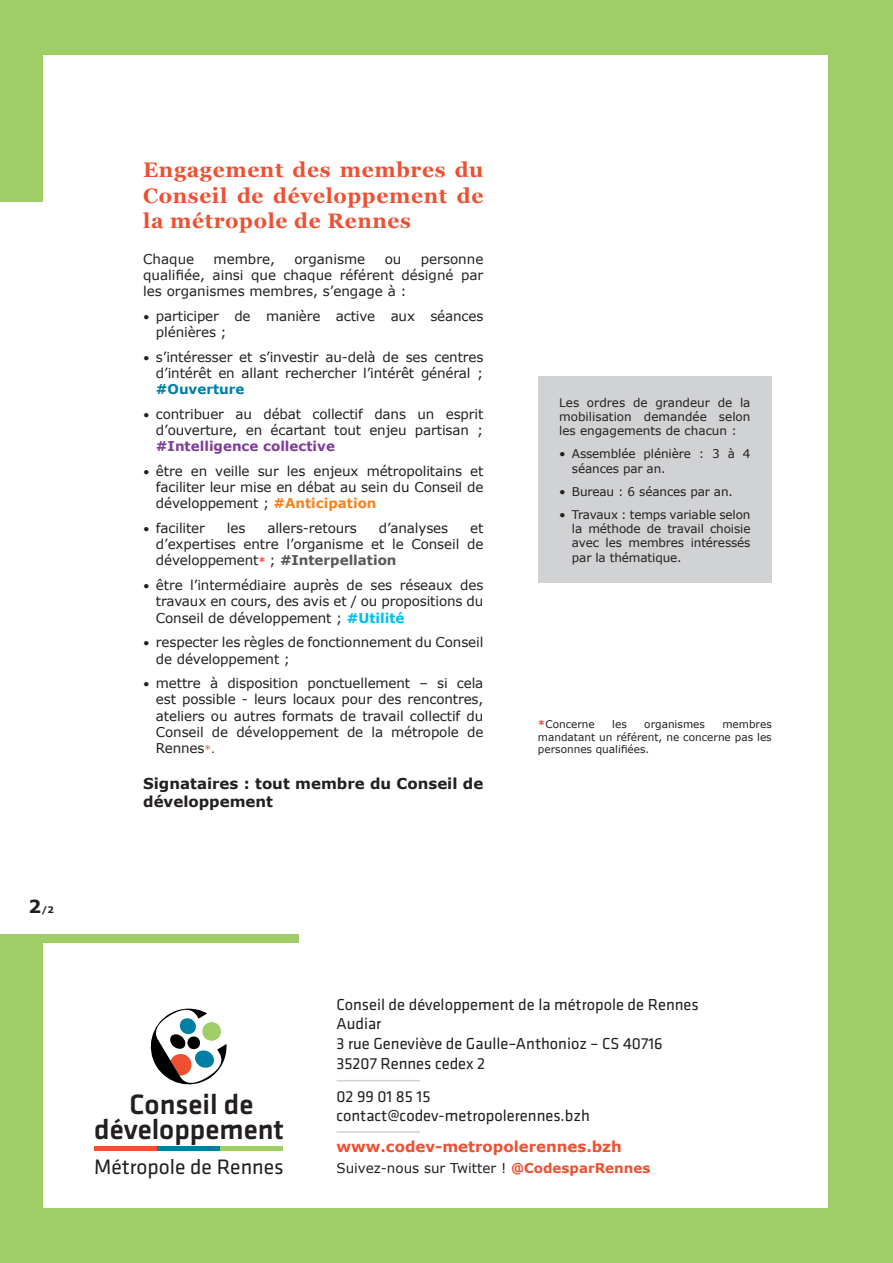
<style>
.page{position:relative;width:893px;height:1263px;background:#fff}
.page>*{position:absolute;margin:0;border:0;box-sizing:border-box;transform-origin:0 0}
.t1{font:500 29.1px/24.9px "Klavika Basic";color:#231f20;text-align:center}
.t2{font:21.75px "Klavika Basic";color:#231f20}
.t3{font:700 21px/25.2px "Georgia";letter-spacing:.03em;color:#ef5032;text-align:justify}
.t4{font:16.5px/19.8px "Klavika Basic";color:#231f20}
.t5{font:700 15px/18px "Verdana";color:#231f20}
.t6{font:700 15px "Verdana";color:#ef5032}
.t7{font:13.5px/16.2px "Verdana";letter-spacing:-.01em;color:#231f20;text-align:justify}
.t8{font:700 13.5px "Verdana";color:#7e3e98}
.t9{font:700 13.5px "Verdana";color:#007fa4}
.t10{font:12px/14.4px "Verdana";letter-spacing:-.01em;color:#231f20;text-align:justify}
.t11{font:10.5px/12.6px "Verdana";color:#231f20;text-align:justify}
.t12{font:700 9px "Verdana";color:#231f20}
.s1{font-size:18px}
.s2{font-size:12px}
.s3{font-weight:700;color:#f58220}
.s4{font-weight:700;font-size:10.5px;color:#ef5032}
.s5{font-weight:700;color:#57585a}
.s6{font-weight:700;color:#01bdf2}
.s7{font-size:10.5px;color:#ef5032}
.s8{font-size:10.5px}
.s9{font-weight:700;color:#ef5032}
</style>
<div class="page">
<div style="left:828px;top:0;width:65px;height:1263px;background:#9fce66"></div>
<div style="left:0;top:0;width:893px;height:54px;background:#9fce66"></div>
<div style="left:0;top:943px;width:43px;height:320px;background:#9fce66"></div>
<div style="left:0;top:934px;width:299px;height:9px;background:#9fce66"></div>
<div style="left:0;top:1209px;width:893px;height:54px;background:#9fce66"></div>
<div style="left:0;top:0;width:43px;height:202px;background:#9fce66"></div>
<div style="left:538px;top:376px;width:234px;height:207px;background:#d1d2d4"></div>
<hr style="left:336px;top:1080px;width:84px;height:1px;background:#d1d2d4">
<hr style="left:336px;top:1131px;width:84px;height:2px;background:#d1d2d4">
<div style="left:220px;top:1146px;width:63px;height:5px;background:#9fce66"></div>
<div style="left:157px;top:1146px;width:63px;height:5px;background:#007fa4"></div>
<div style="left:94px;top:1146px;width:63px;height:5px;background:#ef5032"></div>
<svg style="left:150px;top:1008px;width:77px;height:77px"></svg>
<p class="t12" style="left:29px;top:903px;width:27px"><span class="s1">2</span>/2</p>
<h3 class="t3" style="left:143px;top:158px;width:342px">Engagement des membres du Conseil de développement de la métropole de Rennes</h3>
<p class="t7" style="left:143px;top:251px;width:53px">Chaque</p>
<p class="t7" style="left:214px;top:251px;width:63px">membre,</p>
<p class="t7" style="left:294px;top:251px;width:72px">organisme</p>
<p class="t7" style="left:385px;top:251px;width:18px">ou</p>
<p class="t7" style="left:143px;top:251px;width:342px;text-indent:278px">personne qualifiée, ainsi que chaque référent désigné par les organismes membres, s’engage à :</p>
<p class="t7" style="left:156px;top:308px;width:329px;text-indent:-13px"><span class="s2">•</span> participer de manière active aux séances plénières ;</p>
<p class="t7" style="left:143px;top:349px;width:342px;text-align:right"><span class="s2">•</span> s’intéresser et s’investir au-delà de ses centres d’intérêt en allant rechercher l’intérêt général ;</p>
<p class="t9" style="left:156px;top:380px;width:90px">#Ouverture</p>
<p class="t7" style="left:143px;top:406px;width:342px;text-align:right"><span class="s2">•</span> contribuer au débat collectif dans un esprit d’ouverture, en écartant tout enjeu partisan ;</p>
<p class="t8" style="left:156px;top:437px;width:181px">#Intelligence collective</p>
<p class="t7" style="left:156px;top:463px;width:329px;text-indent:-13px"><span class="s2">•</span> être en veille sur les enjeux métropolitains et faciliter leur mise en débat au sein du Conseil de développement ; <span class="s3">#Anticipation</span></p>
<p class="t7" style="left:143px;top:520px;width:63px"><span class="s2">•</span> faciliter</p>
<p class="t7" style="left:227px;top:520px;width:20px">les</p>
<p class="t7" style="left:267px;top:520px;width:91px">allers-retours</p>
<p class="t7" style="left:379px;top:520px;width:71px">d’analyses</p>
<p class="t7" style="left:156px;top:520px;width:329px;text-indent:314px">et d’expertises entre l’organisme et le Conseil de développement<span class="s4">*</span> ; <span class="s5">#Interpellation</span></p>
<p class="t7" style="left:156px;top:577px;width:329px;text-indent:-13px"><span class="s2">•</span> être l’intermédiaire auprès de ses réseaux des travaux en cours, des avis et / ou propositions du Conseil de développement ; <span class="s6">#Utilité</span></p>
<p class="t7" style="left:156px;top:634px;width:329px;text-indent:-13px"><span class="s2">•</span> respecter les règles de fonctionnement du Conseil de développement ;</p>
<p class="t7" style="left:156px;top:675px;width:329px;text-indent:-13px"><span class="s2">•</span> mettre à disposition ponctuellement – si cela est possible - leurs locaux pour des rencontres, ateliers ou autres formats de travail collectif du Conseil de développement de la métropole de Rennes<span class="s7">*</span><span class="s8">.</span></p>
<p class="t5" style="left:143px;top:774px;width:342px">Signataires : tout membre du Conseil de développement</p>
<p class="t10" style="left:559px;top:395px;width:193px">Les ordres de grandeur de la mobilisation demandée selon les engagements de chacun :</p>
<p class="t10" style="left:572px;top:447px;width:180px;text-indent:-13px">• Assemblée plénière : 3 à 4 séances par an.</p>
<p class="t10" style="left:559px;top:484px;width:175px">• Bureau : 6 séances par an.</p>
<p class="t10" style="left:572px;top:507px;width:180px;text-indent:-13px">• Travaux : temps variable selon la méthode de travail choisie avec les membres intéressés par la thématique.</p>
<p class="t11" style="left:538px;top:718px;width:235px;text-indent:184px">membres mandatant un référent, ne concerne pas les personnes qualifiées.</p>
<p class="t11" style="left:538px;top:718px;width:58px"><span class="s9">*</span>Concerne</p>
<p class="t11" style="left:612px;top:718px;width:16px">les</p>
<p class="t11" style="left:644px;top:718px;width:62px">organismes</p>
<h1 class="t1" style="left:94px;top:1091px;width:191px">Conseil de développement</h1>
<h2 class="t2" style="left:94px;top:1153px;width:191px">Métropole de Rennes</h2>
<p class="t4" style="left:336px;top:994px;width:364px">Conseil de développement de la métropole de Rennes<br>Audiar<br>3 rue Geneviève de Gaulle–Anthonioz – CS 40716<br>35207 Rennes cedex 2</p>
<p class="t4" style="left:336px;top:1086px;width:255px">02 99 01 85 15 contact@codev-metropolerennes.bzh</p>
<p class="t7" style="left:336px;top:1160px;width:315px">Suivez-nous sur Twitter ! <span class="s9">@CodesparRennes</span></p>
<p class="t6" style="left:336px;top:1136px;width:287px">www.codev-metropolerennes.bzh</p>
</div>
